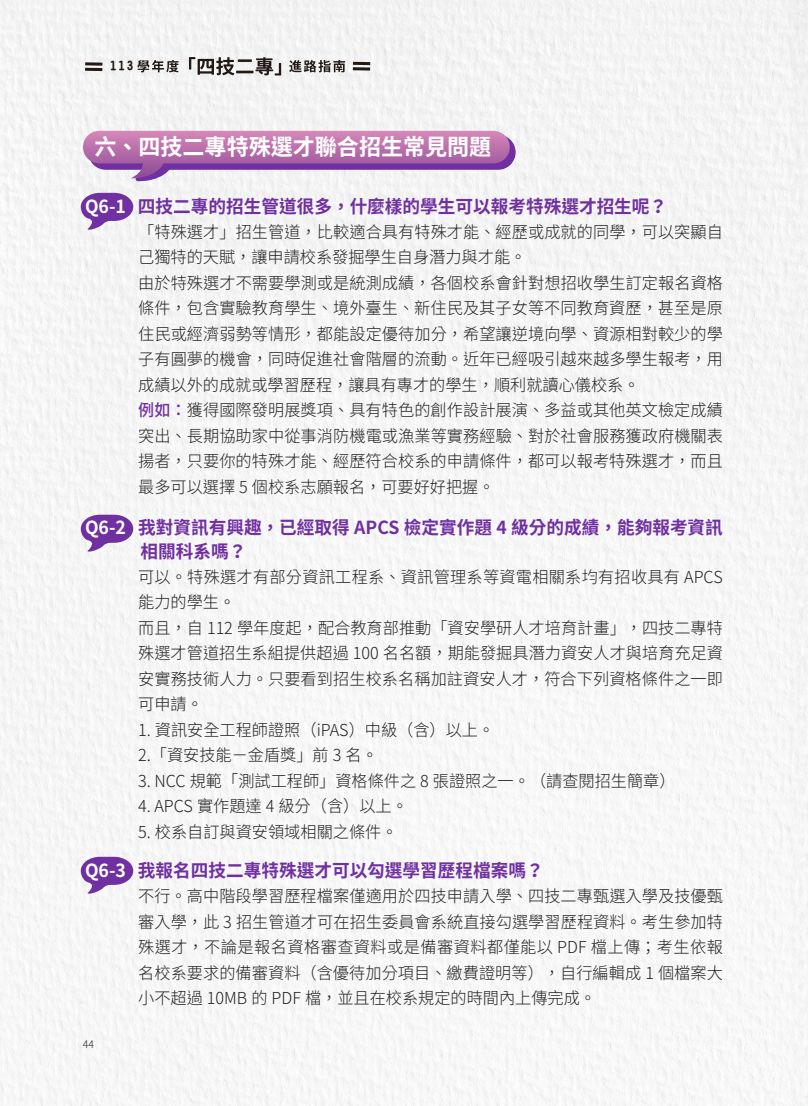
<style>
.page{position:relative;width:808px;height:1106px;background:#f6f6f6}
.page>*{position:absolute;margin:0;border:0;box-sizing:border-box;transform-origin:0 0}
.二標{font:700 22.5px "Noto Sans CJ Ktc";color:#fff}
.三標{font:700 18px/24px "Noto Sans CJ Ktc";color:#7030a1}
.內文{font:300 16.5px/25.5px "Noto Sans CJ Ktc";color:#231f20;text-align:justify}
.t1{font:900 12px "Yen Round";color:#221914}
.t2{font:300 10.5px "Noto Sans CJ Ktc";color:#231f20}
.s1{color:#fff}
.s2{font-weight:500;color:#7030a1}
</style>
<div class="page">
<hr style="left:353px;top:62px;width:17px;height:3px;background:#221914">
<svg style="left:353px;top:67px;width:17px;height:4px"></svg>
<svg style="left:85px;top:62px;width:17px;height:4px"></svg>
<hr style="left:85px;top:68px;width:17px;height:3px;background:#221914">
<svg style="left:138px;top:60px;width:41px;height:12px"></svg>
<svg style="left:289px;top:60px;width:56px;height:12px"></svg>
<svg style="left:189px;top:57px;width:92px;height:18px"></svg>
<svg style="left:788px;top:159px;width:20px;height:71px"></svg>
<svg style="left:90px;top:137px;width:423px;height:30px"></svg>
<div style="left:88px;top:135px;width:428px;height:35px;border:4px solid #7030a1;border-radius:15px"></div>
<div style="left:83px;top:131px;width:427px;height:32px;background:linear-gradient(to bottom,#d688b8,#a55fa3);border-radius:16px"></div>
<svg style="left:131px;top:157px;width:48px;height:29px"></svg>
<svg style="left:81px;top:856px;width:52px;height:37px"></svg>
<svg style="left:81px;top:514px;width:52px;height:37px"></svg>
<svg style="left:81px;top:193px;width:52px;height:37px"></svg>
<p class="t1" style="left:110px;top:59px;width:24px">113</p>
<p class="二標" style="left:94px;top:134px;width:398px">六、四技二專特殊選才聯合招生常見問題</p>
<p class="三標" style="left:85px;top:195px;width:584px"><span class="s1">Q6-1</span> 四技二專的招生管道很多，什麼樣的學生可以報考特殊選才招生呢？</p>
<p class="內文" style="left:138px;top:219px;width:586px">「特殊選才」招生管道，比較適合具有特殊才能、經歷或成就的同學，可以突顯自己獨特的天賦，讓申請校系發掘學生自身潛力與才能。</p>
<p class="內文" style="left:138px;top:270px;width:586px">由於特殊選才不需要學測或是統測成績，各個校系會針對想招收學生訂定報名資格條件，包含實驗教育學生、境外臺生、新住民及其子女等不同教育資歷，甚至是原住民或經濟弱勢等情形，都能設定優待加分，希望讓逆境向學、資源相對較少的學子有圓夢的機會，同時促進社會階層的流動。近年已經吸引越來越多學生報考，用成績以外的成就或學習歷程，讓具有專才的學生，順利就讀心儀校系。</p>
<p class="內文" style="left:138px;top:398px;width:586px"><span class="s2">例如：</span>獲得國際發明展獎項、具有特色的創作設計展演、多益或其他英文檢定成績突出、長期協助家中從事消防機電或漁業等實務經驗、對於社會服務獲政府機關表揚者，只要你的特殊才能、經歷符合校系的申請條件，都可以報考特殊選才，而且最多可以選擇 5 個校系志願報名，可要好好把握。</p>
<p class="三標" style="left:141px;top:516px;width:584px;text-indent:-56px"><span class="s1">Q6-2</span> 我對資訊有興趣，已經取得 APCS 檢定實作題 4 級分的成績，能夠報考資訊相關科系嗎？</p>
<p class="內文" style="left:138px;top:564px;width:586px">可以。特殊選才有部分資訊工程系、資訊管理系等資電相關系均有招收具有 APCS能力的學生。</p>
<p class="內文" style="left:138px;top:615px;width:586px">而且，自 112 學年度起，配合教育部推動「資安學研人才培育計畫」，四技二專特殊選才管道招生系組提供超過 100 名名額，期能發掘具潛力資安人才與培育充足資安實務技術人力。只要看到招生校系名稱加註資安人才，符合下列資格條件之一即可申請。</p>
<p class="內文" style="left:138px;top:717px;width:357px">1. 資訊安全工程師證照（iPAS）中級（含）以上。</p>
<p class="內文" style="left:138px;top:743px;width:241px">2.「資安技能－金盾獎」前 3 名。</p>
<p class="內文" style="left:138px;top:768px;width:539px">3. NCC 規範「測試工程師」資格條件之 8 張證照之一。（請查閱招生簡章）</p>
<p class="內文" style="left:138px;top:794px;width:271px">4. APCS 實作題達 4 級分（含）以上。</p>
<p class="內文" style="left:138px;top:819px;width:261px">5. 校系自訂與資安領域相關之條件。</p>
<p class="三標" style="left:85px;top:859px;width:460px"><span class="s1">Q6-3</span> 我報名四技二專特殊選才可以勾選學習歷程檔案嗎？</p>
<p class="內文" style="left:138px;top:883px;width:586px">不行。高中階段學習歷程檔案僅適用於四技申請入學、四技二專甄選入學及技優甄審入學，此 3 招生管道才可在招生委員會系統直接勾選學習歷程資料。考生參加特殊選才，不論是報名資格審查資料或是備審資料都僅能以 PDF 檔上傳；考生依報名校系要求的備審資料（含優待加分項目、繳費證明等），自行編輯成 1 個檔案大小不超過 10MB 的 PDF 檔，並且在校系規定的時間內上傳完成。</p>
<p class="t2" style="left:83px;top:1038px;width:13px">44</p>
</div>
